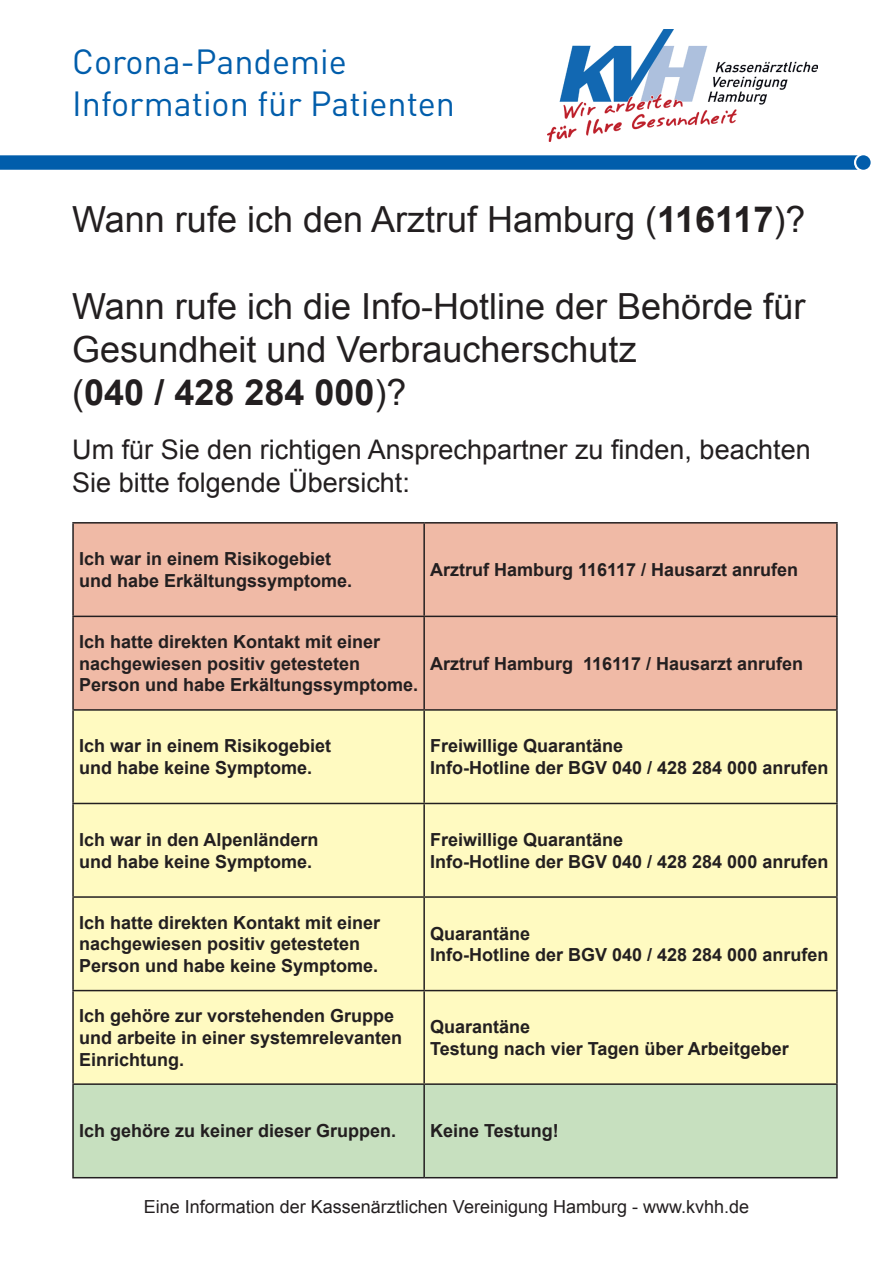
<style>
.page{position:relative;width:893px;height:1263px;background:#fff}
.page>*{position:absolute;margin:0;border:0;box-sizing:border-box;transform-origin:0 0}
.t1{font:36px/43.2px "Arial";color:#231f20}
.t2{font:34.5px/41.4px "DIN Pro";color:#015dab}
.t3{font:27px/32.4px "Arial";color:#231f20}
.t4{font:700 18px/21.6px "Arial";color:#231f20}
.t5{font:18px "Arial";color:#231f20}
.s1{font-weight:700}
</style>
<div class="page">
<div style="left:0;top:155px;width:865px;height:15px;background:#015dab"></div>
<svg style="left:855px;top:154px;width:17px;height:17px"></svg>
<div style="left:854px;top:153px;width:19px;height:19px;border:2px solid #fff;border-radius:50%"></div>
<div style="left:74px;top:524px;width:762px;height:185px;background:#f0baa6"></div>
<div style="left:74px;top:711px;width:762px;height:372px;background:#fffac1"></div>
<div style="left:74px;top:1085px;width:762px;height:92px;background:#c7e0bf"></div>
<hr style="left:72px;top:522px;width:352px;height:2px;background:#231f20">
<hr style="left:72px;top:524px;width:2px;height:92px;background:#231f20">
<hr style="left:424px;top:522px;width:414px;height:2px;background:#231f20">
<hr style="left:423px;top:524px;width:2px;height:92px;background:#231f20">
<hr style="left:836px;top:524px;width:2px;height:92px;background:#231f20">
<hr style="left:72px;top:616px;width:352px;height:1px;background:#231f20">
<hr style="left:72px;top:617px;width:2px;height:92px;background:#231f20">
<hr style="left:424px;top:616px;width:414px;height:1px;background:#231f20">
<hr style="left:423px;top:617px;width:2px;height:92px;background:#231f20">
<hr style="left:836px;top:617px;width:2px;height:92px;background:#231f20">
<hr style="left:423px;top:711px;width:2px;height:92px;background:#231f20">
<hr style="left:72px;top:803px;width:352px;height:1px;background:#231f20">
<hr style="left:424px;top:803px;width:414px;height:1px;background:#231f20">
<hr style="left:423px;top:804px;width:2px;height:92px;background:#231f20">
<hr style="left:72px;top:896px;width:352px;height:2px;background:#231f20">
<hr style="left:424px;top:896px;width:414px;height:2px;background:#231f20">
<hr style="left:423px;top:898px;width:2px;height:92px;background:#231f20">
<hr style="left:72px;top:991px;width:2px;height:92px;background:#231f20">
<hr style="left:423px;top:991px;width:2px;height:92px;background:#231f20">
<hr style="left:836px;top:991px;width:2px;height:92px;background:#231f20">
<hr style="left:72px;top:1083px;width:352px;height:2px;background:#231f20">
<hr style="left:72px;top:1085px;width:2px;height:92px;background:#231f20">
<hr style="left:424px;top:1083px;width:414px;height:2px;background:#231f20">
<hr style="left:423px;top:1085px;width:2px;height:92px;background:#231f20">
<hr style="left:836px;top:1085px;width:2px;height:92px;background:#231f20">
<hr style="left:72px;top:1177px;width:352px;height:1px;background:#231f20">
<hr style="left:424px;top:1177px;width:414px;height:1px;background:#231f20">
<hr style="left:72px;top:709px;width:352px;height:2px;background:#231f20">
<hr style="left:72px;top:711px;width:2px;height:92px;background:#231f20">
<hr style="left:424px;top:709px;width:414px;height:2px;background:#231f20">
<hr style="left:836px;top:711px;width:2px;height:92px;background:#231f20">
<hr style="left:72px;top:804px;width:2px;height:92px;background:#231f20">
<hr style="left:836px;top:804px;width:2px;height:92px;background:#231f20">
<hr style="left:72px;top:898px;width:2px;height:92px;background:#231f20">
<hr style="left:836px;top:898px;width:2px;height:92px;background:#231f20">
<hr style="left:72px;top:990px;width:352px;height:1px;background:#231f20">
<hr style="left:424px;top:990px;width:414px;height:1px;background:#231f20">
<img style="left:547px;top:29px;width:270px;height:113px">
<h2 class="t2" style="left:72px;top:40px;width:384px">Corona-Pandemie<br>Information für Patienten</h2>
<h1 class="t1" style="left:72px;top:199px;width:735px">Wann rufe ich den Arztruf Hamburg (<span class="s1">116117</span>)?</h1>
<h1 class="t1" style="left:72px;top:285px;width:734px">Wann rufe ich die Info-Hotline der Behörde für<br>Gesundheit und Verbraucherschutz<br>(<span class="s1">040 / 428 284 000</span>)?</h1>
<h3 class="t3" style="left:72px;top:434px;width:740px">Um für Sie den richtigen Ansprechpartner zu finden, beachten<br>Sie bitte folgende Übersicht:</h3>
<p class="t4" style="left:79px;top:549px;width:275px">Ich war in einem Risikogebiet und habe Erkältungssymptome.</p>
<p class="t4" style="left:430px;top:559px;width:370px">Arztruf Hamburg 116117 / Hausarzt anrufen</p>
<p class="t4" style="left:79px;top:631px;width:341px">Ich hatte direkten Kontakt mit einer nachgewiesen positiv getesteten<br>Person und habe Erkältungssymptome.</p>
<p class="t4" style="left:430px;top:653px;width:375px">Arztruf Hamburg 116117 / Hausarzt anrufen</p>
<p class="t4" style="left:79px;top:736px;width:254px">Ich war in einem Risikogebiet und habe keine Symptome.</p>
<p class="t4" style="left:430px;top:736px;width:400px">Freiwillige Quarantäne<br>Info-Hotline der BGV 040 / 428 284 000 anrufen</p>
<p class="t4" style="left:79px;top:829px;width:241px">Ich war in den Alpenländern und habe keine Symptome.</p>
<p class="t4" style="left:430px;top:829px;width:400px">Freiwillige Quarantäne<br>Info-Hotline der BGV 040 / 428 284 000 anrufen</p>
<p class="t4" style="left:79px;top:912px;width:303px">Ich hatte direkten Kontakt mit einer nachgewiesen positiv getesteten<br>Person und habe keine Symptome.</p>
<p class="t4" style="left:430px;top:923px;width:400px">Quarantäne<br>Info-Hotline der BGV 040 / 428 284 000 anrufen</p>
<p class="t4" style="left:79px;top:1006px;width:325px">Ich gehöre zur vorstehenden Gruppe und arbeite in einer systemrelevanten<br>Einrichtung.</p>
<p class="t4" style="left:430px;top:1016px;width:360px">Quarantäne<br>Testung nach vier Tagen über Arbeitgeber</p>
<p class="t4" style="left:79px;top:1121px;width:319px">Ich gehöre zu keiner dieser Gruppen.</p>
<p class="t4" style="left:430px;top:1121px;width:130px">Keine Testung!</p>
<p class="t5" style="left:144px;top:1194px;width:607px">Eine Information der Kassenärztlichen Vereinigung Hamburg - www.kvhh.de</p>
</div>
